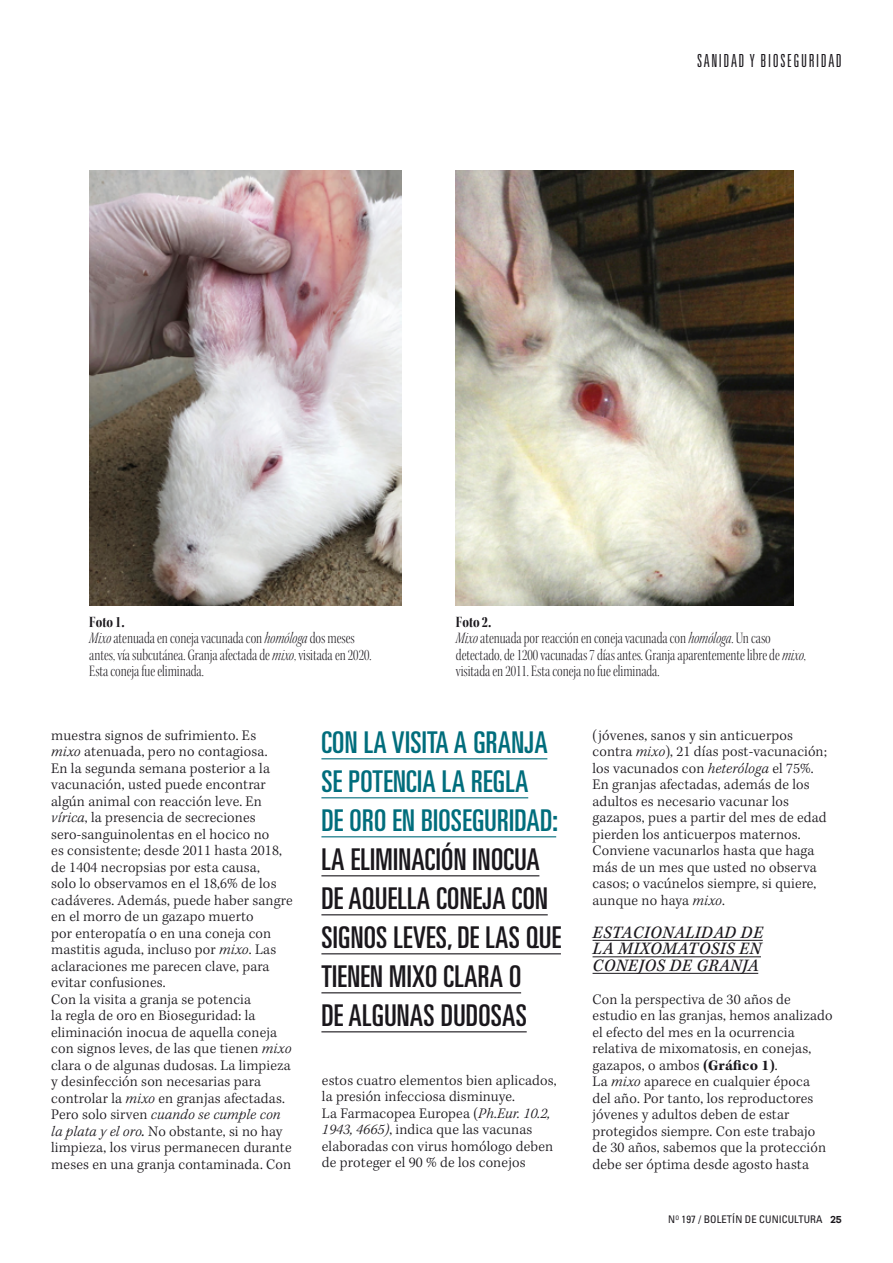
<style>
.page{position:relative;width:893px;height:1263px;background:#fff}
.page>*{position:absolute;margin:0;border:0;box-sizing:border-box;transform-origin:0 0}
.t1{font:ultra-condensed 30px/39px "Univers LT Std";letter-spacing:.01em;color:#1a171c}
.t2{font:ultra-condensed 30px/39px "Univers LT Std";letter-spacing:.01em;color:#006d7c}
.t3{font:18px/16.5px "Kepler Std It Capt";letter-spacing:.025em;color:#1a171c;text-align:justify}
.t4{font:300 ultra-condensed 18px "Univers LT Std";letter-spacing:.09em;color:#1a171c}
.t5{font:16.5px/16.5px "Kepler Std Light Cn Disp";color:#1a171c}
.t6{font:16.5px "Kepler Std Bold Cn Disp";color:#1a171c}
.t7{font:300 15px/16.5px "Kepler Std";letter-spacing:.01em;color:#1a171c}
.t8{font:condensed 10.5px "Univers LT Std";letter-spacing:.01em;color:#1a171c}
.s1{font-family:"Kepler Std Light Cn It Disp"}
.s2{font-style:italic}
.s3{font-weight:400;font-style:italic}
.s4{font-weight:700}
.s5{font-family:"Galano Grotesque";font-weight:600;font-stretch:normal}
</style>
<div class="page">
<hr style="left:593px;top:940px;width:170px;height:1px;background:#1a171c">
<hr style="left:593px;top:956px;width:168px;height:1px;background:#1a171c">
<hr style="left:593px;top:973px;width:165px;height:1px;background:#1a171c">
<img style="left:90px;top:170px;width:312px;height:436px">
<img style="left:456px;top:170px;width:337px;height:436px">
<hr style="left:321px;top:758px;width:226px;height:1px;background:#006d7c">
<hr style="left:321px;top:797px;width:207px;height:1px;background:#006d7c">
<hr style="left:321px;top:836px;width:235px;height:1px;background:#006d7c">
<hr style="left:321px;top:875px;width:218px;height:1px;background:#1a171c">
<hr style="left:321px;top:914px;width:227px;height:1px;background:#1a171c">
<hr style="left:321px;top:953px;width:240px;height:1px;background:#1a171c">
<hr style="left:321px;top:992px;width:200px;height:1px;background:#1a171c">
<hr style="left:321px;top:1031px;width:206px;height:1px;background:#1a171c">
<p class="t4" style="left:697px;top:51px;width:146px">SANIDAD Y BIOSEGURIDAD</p>
<p class="t6" style="left:89px;top:613px;width:37px">Foto 1.</p>
<p class="t5" style="left:89px;top:630px;width:284px"><span class="s1">Mixo</span> atenuada en coneja vacunada con <span class="s1">homóloga</span> dos meses antes, vía subcutánea. Granja afectada de <span class="s1">mixo</span>, visitada en 2020.<br>Esta coneja fue eliminada.</p>
<p class="t6" style="left:456px;top:613px;width:37px">Foto 2.</p>
<p class="t5" style="left:456px;top:630px;width:352px"><span class="s1">Mixo</span> atenuada por reacción en coneja vacunada con <span class="s1">homóloga</span>. Un caso detectado, de 1200 vacunadas 7 días antes. Granja aparentemente libre de <span class="s1">mixo</span>, visitada en 2011. Esta coneja no fue eliminada.</p>
<p class="t7" style="left:51px;top:727px;width:243px">muestra signos de sufrimiento. Es<br><span class="s2">mixo</span> atenuada, pero no contagiosa.<br>En la segunda semana posterior a la vacunación, usted puede encontrar algún animal con reacción leve. En <span class="s2">vírica</span>, la presencia de secreciones sero-sanguinolentas en el hocico no<br>es consistente; desde 2011 hasta 2018, de 1404 necropsias por esta causa,<br>solo lo observamos en el 18,6% de los cadáveres. Además, puede haber sangre en el morro de un gazapo muerto<br>por enteropatía o en una coneja con mastitis aguda, incluso por <span class="s2">mixo</span>. Las aclaraciones me parecen clave, para evitar confusiones.<br>Con la visita a granja se potencia<br>la regla de oro en Bioseguridad: la eliminación inocua de aquella coneja con signos leves, de las que tienen <span class="s2">mixo </span>clara o de algunas dudosas. La limpieza y desinfección son necesarias para controlar la <span class="s2">mixo</span> en granjas afectadas.<br>Pero solo sirven <span class="s2">cuando se cumple con la plata y el oro</span><span class="s3">.</span> No obstante, si no hay limpieza, los virus permanecen durante meses en una granja contaminada. Con</p>
<h1 class="t2" style="left:321px;top:723px;width:238px">CON LA VISITA A GRANJA<br>SE POTENCIA LA REGLA<br>DE ORO EN BIOSEGURIDAD:</h1>
<h1 class="t1" style="left:321px;top:840px;width:241px">LA ELIMINACIÓN INOCUA<br>DE AQUELLA CONEJA CON<br>SIGNOS LEVES, DE LAS QUE<br>TIENEN MIXO CLARA O<br>DE ALGUNAS DUDOSAS</h1>
<p class="t7" style="left:322px;top:1072px;width:236px">estos cuatro elementos bien aplicados, la presión infecciosa disminuye.<br>La Farmacopea Europea (<span class="s2">Ph.Eur. 10.2, 1943, 4665)</span>, indica que las vacunas elaboradas con virus homólogo deben de proteger el 90 % de los conejos</p>
<p class="t7" style="left:593px;top:727px;width:236px">(jóvenes, sanos y sin anticuerpos contra <span class="s2">mixo</span>), 21 días post-vacunación; los vacunados con <span class="s2">heteróloga</span> el 75%.<br>En granjas afectadas, además de los adultos es necesario vacunar los gazapos, pues a partir del mes de edad pierden los anticuerpos maternos.<br>Conviene vacunarlos hasta que haga más de un mes que usted no observa casos; o vacúnelos siempre, si quiere, aunque no haya <span class="s2">mixo</span>.</p>
<p class="t3" style="left:593px;top:925px;width:172px">ESTACIONALIDAD DE LA MIXOMATOSIS EN CONEJOS DE GRANJA</p>
<p class="t7" style="left:593px;top:991px;width:242px">Con la perspectiva de 30 años de estudio en las granjas, hemos analizado el efecto del mes en la ocurrencia relativa de mixomatosis, en conejas, gazapos, o ambos <span class="s4">(Gráfico 1)</span>.<br>La <span class="s2">mixo</span> aparece en cualquier época<br>del año. Por tanto, los reproductores jóvenes y adultos deben de estar protegidos siempre. Con este trabajo de 30 años, sabemos que la protección debe ser óptima desde agosto hasta</p>
<p class="t8" style="left:668px;top:1213px;width:175px">N<sup>O</sup> 197 / BOLETÍN DE CUNICULTURA <span class="s5">25</span></p>
</div>
